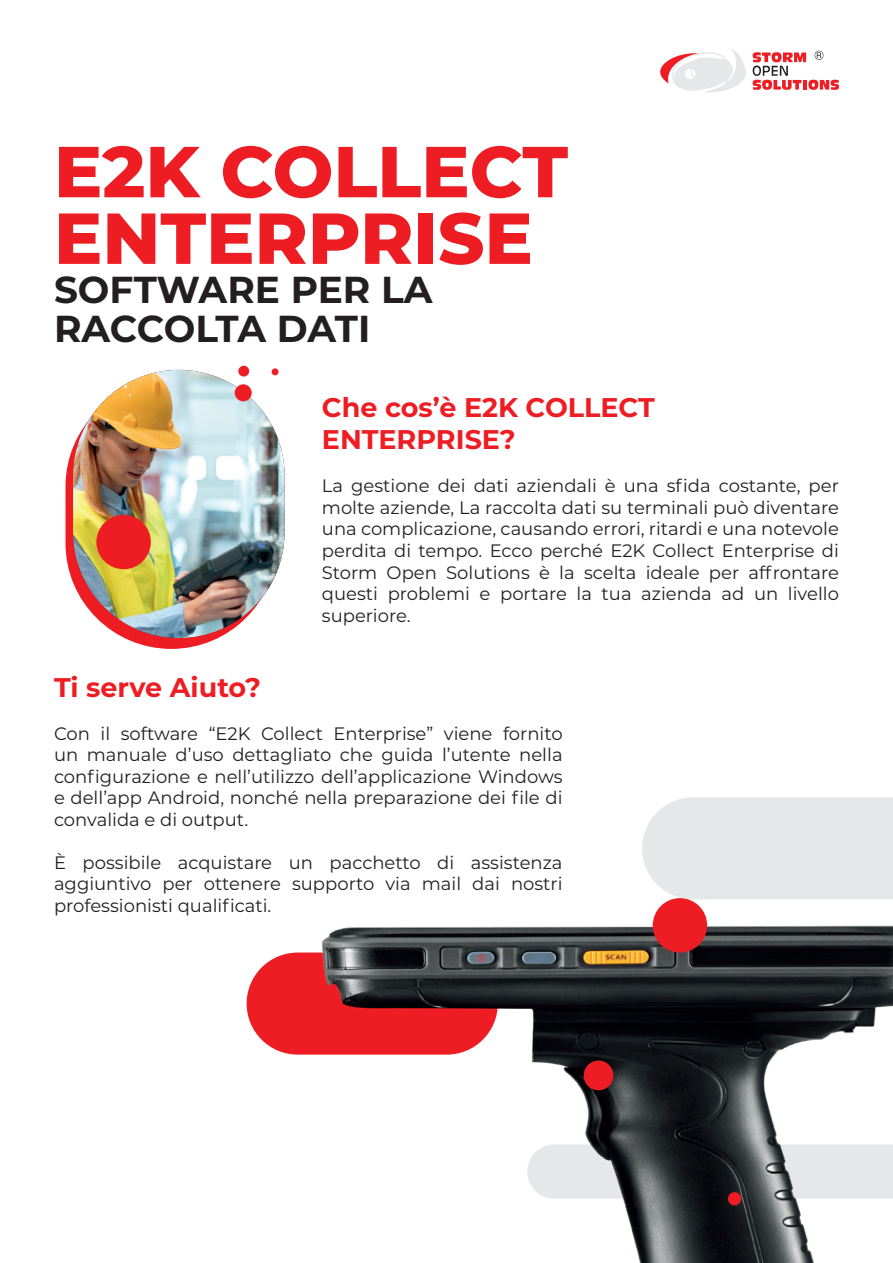
<style>
.page{position:relative;width:893px;height:1263px;background:#fff}
.page>*{position:absolute;margin:0;border:0;box-sizing:border-box;transform-origin:0 0}
.t1{font:800 72px/66.6px "Montserrat";color:#ee1d23}
.t2{font:700 37.5px/39px "Montserrat";letter-spacing:-.005em;color:#231f20}
.t3{font:700 27px/32.4px "Montserrat";color:#ee1d23}
.t4{font:18px/21.6px "Montserrat";color:#231f20;text-align:justify}
</style>
<div class="page">
<div style="left:65px;top:381px;width:212px;height:268px;background:#ee1d23;border-radius:106px"></div>
<div style="left:247px;top:952px;width:251px;height:102px;background:#ee1d23;border-radius:51px"></div>
<div style="left:642px;top:797px;width:251px;height:102px;background:#e6e7e9"></div>
<img style="left:73px;top:370px;width:212px;height:268px;border-radius:106px">
<div style="left:235px;top:384px;width:17px;height:17px;background:#ee1d23;border-radius:50%"></div>
<div style="left:96px;top:515px;width:55px;height:54px;background:#ee1d23;border-radius:50%"></div>
<div style="left:238px;top:366px;width:11px;height:11px;background:#ee1d23;border-radius:50%"></div>
<div style="left:272px;top:368px;width:7px;height:7px;background:#ee1d23;border-radius:50%"></div>
<img style="left:313px;top:899px;width:580px;height:364px">
<div style="left:653px;top:898px;width:54px;height:54px;background:#ee1d23;border-radius:50%"></div>
<div style="left:584px;top:1060px;width:29px;height:30px;background:#ee1d23;border-radius:50%"></div>
<div style="left:728px;top:1192px;width:13px;height:13px;background:#ee1d23;border-radius:50%"></div>
<svg style="left:660px;top:49px;width:86px;height:44px"></svg>
<svg style="left:753px;top:51px;width:86px;height:39px"></svg>
<h1 class="t1" style="left:54px;top:134px;width:516px">E2K COLLECT<br>ENTERPRISE</h1>
<h2 class="t2" style="left:54px;top:268px;width:380px">SOFTWARE PER LA<br>RACCOLTA DATI</h2>
<h3 class="t3" style="left:322px;top:390px;width:334px">Che cos’è E2K COLLECT<br>ENTERPRISE?</h3>
<p class="t4" style="left:322px;top:474px;width:519px">La gestione dei dati aziendali è una sfida costante, per molte aziende, La raccolta dati su terminali può diventare una complicazione, causando errori, ritardi e una notevole perdita di tempo. Ecco perché E2K Collect Enterprise di Storm Open Solutions è la scelta ideale per affrontare questi problemi e portare la tua azienda ad un livello superiore.</p>
<h3 class="t3" style="left:54px;top:669px;width:209px">Ti serve Aiuto?</h3>
<p class="t4" style="left:54px;top:722px;width:510px">Con il software “E2K Collect Enterprise” viene fornito un manuale d’uso dettagliato che guida l’utente nella configurazione e nell’utilizzo dell’applicazione Windows e dell’app Android, nonché nella preparazione dei file di convalida e di output.</p>
<p class="t4" style="left:54px;top:851px;width:510px">È possibile acquistare un pacchetto di assistenza aggiuntivo per ottenere supporto via mail dai nostri professionisti qualificati.</p>
</div>
